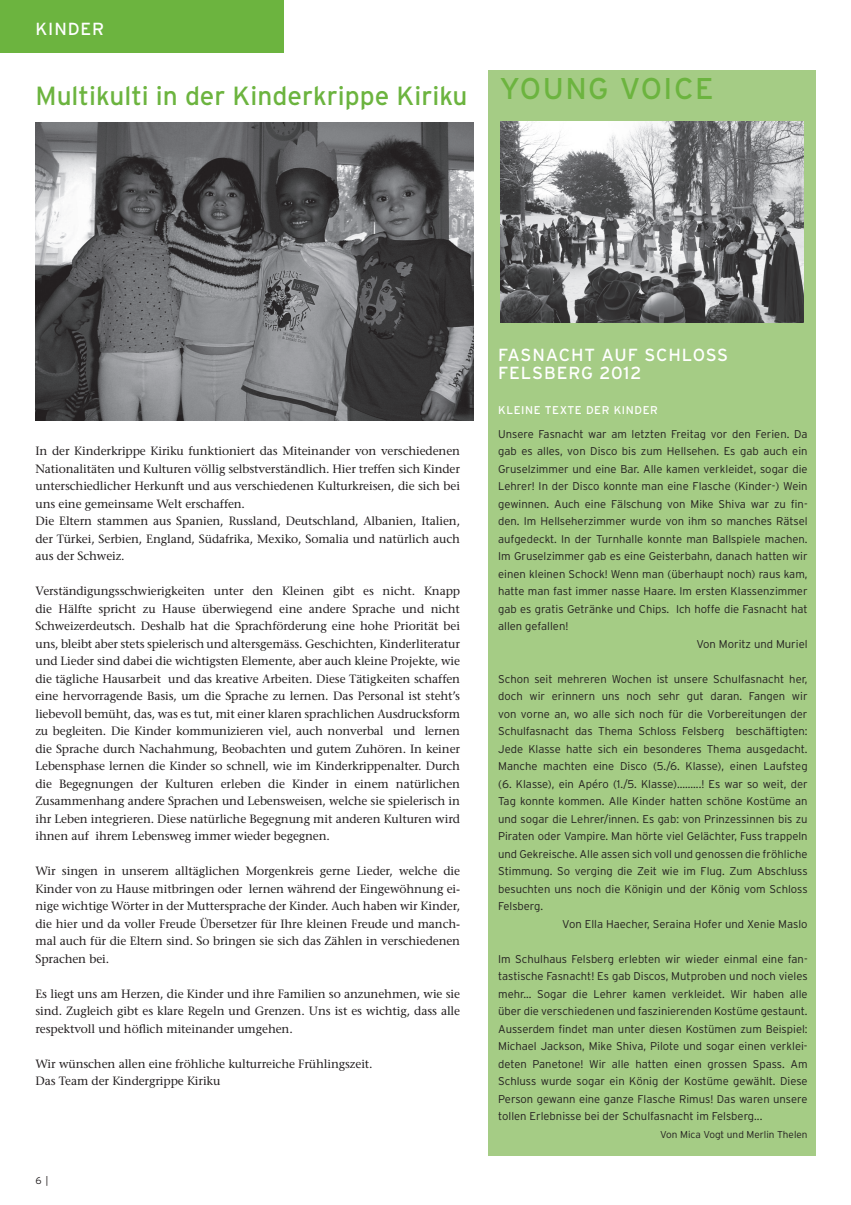
<style>
.page{position:relative;width:851px;height:1205px;background:#fff}
.page>*{position:absolute;margin:0;border:0;box-sizing:border-box;transform-origin:0 0}
.t1{font:30px "Interstate";letter-spacing:.05em;color:#6cb43f}
.t2{font:26.25px "Interstate";color:#6cb43f}
.t3{font:17.5px/17.5px "Interstate";letter-spacing:.05em;color:#fff}
.t4{font:500 12px/17.5px "Stone Serif Std";letter-spacing:-.01em;color:#231f20;text-align:justify}
.t5{font:300 11.25px/17.5px "Interstate";color:#231f20;text-align:justify}
.t6{font:11.25px "Interstate";letter-spacing:.05em;color:#fff}
.t7{font:300 10px "Interstate";color:#231f20}
</style>
<div class="page">
<div style="left:488px;top:70px;width:327px;height:1085px;background:#a5cc85"></div>
<img style="left:500px;top:121px;width:303px;height:201px">
<img style="left:35px;top:123px;width:438px;height:297px">
<div style="left:0;top:0;width:283px;height:53px;background:#6cb43f"></div>
<h3 class="t3" style="left:35px;top:20px;width:32px">KINDE</h3>
<h3 class="t3" style="left:92px;top:20px;width:14px">R</h3>
<h2 class="t2" style="left:35px;top:81px;width:433px">MULTIKULTI IN DER KINDERKRIPPE KIRIKU</h2>
<h1 class="t1" style="left:499px;top:71px;width:211px">YOUNG VOICE</h1>
<p class="t4" style="left:35px;top:442px;width:426px;text-align:left">In der Kinderkrippe Kiriku funktioniert das Miteinander von verschiedenen Nationalitäten und Kulturen völlig selbstverständlich. Hier treffen sich Kinder unterschiedlicher Herkunft und aus verschiedenen Kulturkreisen, die sich bei uns eine gemeinsame Welt erschaffen.<br>Die Eltern stammen aus Spanien, Russland, Deutschland, Albanien, Italien, der Türkei, Serbien, England, Südafrika, Mexiko, Somalia und natürlich auch aus der Schweiz.</p>
<p class="t4" style="left:35px;top:582px;width:426px">Verständigungsschwierigkeiten unter den Kleinen gibt es nicht. Knapp die Hälfte spricht zu Hause überwiegend eine andere Sprache und nicht Schweizerdeutsch. Deshalb hat die Sprachförderung eine hohe Priorität bei uns, bleibt aber stets spielerisch und altersgemäss. Geschichten, Kinderliteratur und Lieder sind dabei die wichtigsten Elemente, aber auch kleine Projekte, wie die tägliche Hausarbeit und das kreative Arbeiten. Diese Tätigkeiten schaffen eine hervorragende Basis, um die Sprache zu lernen. Das Personal ist steht’s liebevoll bemüht, das, was es tut, mit einer klaren sprachlichen Ausdrucksform zu begleiten. Die Kinder kommunizieren viel, auch nonverbal und lernen die Sprache durch Nachahmung, Beobachten und gutem Zuhören. In keiner Lebensphase lernen die Kinder so schnell, wie im Kinderkrippenalter. Durch die Begegnungen der Kulturen erleben die Kinder in einem natürlichen Zusammenhang andere Sprachen und Lebensweisen, welche sie spielerisch in ihr Leben integrieren. Diese natürliche Begegnung mit anderen Kulturen wird ihnen auf ihrem Lebensweg immer wieder begegnen.</p>
<p class="t4" style="left:35px;top:862px;width:426px">Wir singen in unserem alltäglichen Morgenkreis gerne Lieder, welche die Kinder von zu Hause mitbringen oder lernen während der Eingewöhnung ei&shy;nige wichtige Wörter in der Muttersprache der Kinder. Auch haben wir Kinder, die hier und da voller Freude Übersetzer für Ihre kleinen Freude und manch&shy;mal auch für die Eltern sind. So bringen sie sich das Zählen in verschiedenen Sprachen bei.</p>
<p class="t4" style="left:35px;top:985px;width:426px">Es liegt uns am Herzen, die Kinder und ihre Familien so anzunehmen, wie sie sind. Zugleich gibt es klare Regeln und Grenzen. Uns ist es wichtig, dass alle respektvoll und höflich miteinander umgehen.</p>
<p class="t4" style="left:35px;top:1055px;width:339px">Wir wünschen allen eine fröhliche kulturreiche Frühlingszeit.<br>Das Team der Kindergrippe Kiriku</p>
<p class="t7" style="left:35px;top:1175px;width:15px">6 |</p>
<h3 class="t3" style="left:498px;top:346px;width:219px">FASNACHT AUF SCHLOSS<br>FELSBE</h3>
<h3 class="t3" style="left:568px;top:364px;width:75px">RG 2012</h3>
<p class="t6" style="left:498px;top:403px;width:8px">KLE</p>
<p class="t6" style="left:521px;top:403px;width:113px">INE TEXTE DER KINDE</p>
<p class="t6" style="left:650px;top:403px;width:9px">R</p>
<p class="t5" style="left:498px;top:425px;width:311px">Unsere Fasnacht war am letzten Freitag vor den Ferien. Da</p>
<p class="t5" style="left:498px;top:442px;width:311px">gab es alles, von Disco bis zum Hellsehen. Es gab auch ein</p>
<p class="t5" style="left:498px;top:460px;width:311px">Gruselzimmer und eine Bar. Alle kamen verkleidet, sogar die</p>
<p class="t5" style="left:498px;top:477px;width:311px">Lehrer! In der Disco konnte man eine Flasche (Kinder-) Wein</p>
<p class="t5" style="left:498px;top:495px;width:311px">gewinnen. Auch eine Fälschung von Mike Shiva war zu fin-</p>
<p class="t5" style="left:498px;top:512px;width:311px">den. Im Hellseherzimmer wurde von ihm so manches Rätsel</p>
<p class="t5" style="left:498px;top:530px;width:311px">aufgedeckt. In der Turnhalle konnte man Ballspiele machen.</p>
<p class="t5" style="left:498px;top:547px;width:311px">Im Gruselzimmer gab es eine Geisterbahn, danach hatten wir</p>
<p class="t5" style="left:498px;top:565px;width:311px">einen kleinen Schock! Wenn man (überhaupt noch) raus kam,</p>
<p class="t5" style="left:498px;top:582px;width:311px">hatte man fast immer nasse Haare. Im ersten Klassenzimmer</p>
<p class="t5" style="left:498px;top:600px;width:311px">gab es gratis Getränke und Chips. Ich hoffe die Fasnacht hat</p>
<p class="t5" style="left:498px;top:617px;width:72px">allen gefallen!</p>
<p class="t5" style="left:696px;top:635px;width:113px">Von Moritz und Muriel</p>
<p class="t5" style="left:498px;top:670px;width:311px">Schon seit mehreren Wochen ist unsere Schulfasnacht her,</p>
<p class="t5" style="left:498px;top:687px;width:311px">doch wir erinnern uns noch sehr gut daran. Fangen wir</p>
<p class="t5" style="left:498px;top:705px;width:311px">von vorne an, wo alle sich noch für die Vorbereitungen der</p>
<p class="t5" style="left:498px;top:722px;width:311px">Schulfasnacht das Thema Schloss Felsberg beschäftigten:</p>
<p class="t5" style="left:498px;top:740px;width:311px">Jede Klasse hatte sich ein besonderes Thema ausgedacht.</p>
<p class="t5" style="left:498px;top:757px;width:311px">Manche machten eine Disco (5./6. Klasse), einen Laufsteg</p>
<p class="t5" style="left:498px;top:775px;width:311px">(6. Klasse), ein Apéro (1./5. Klasse).........! Es war so weit, der</p>
<p class="t5" style="left:498px;top:792px;width:311px">Tag konnte kommen. Alle Kinder hatten schöne Kostüme an</p>
<p class="t5" style="left:498px;top:810px;width:311px">und sogar die Lehrer/innen. Es gab: von Prinzessinnen bis zu</p>
<p class="t5" style="left:498px;top:827px;width:311px">Piraten oder Vampire. Man hörte viel Gelächter, Fuss trappeln</p>
<p class="t5" style="left:498px;top:845px;width:311px">und Gekreische. Alle assen sich voll und genossen die fröhliche</p>
<p class="t5" style="left:498px;top:862px;width:311px">Stimmung. So verging die Zeit wie im Flug. Zum Abschluss</p>
<p class="t5" style="left:498px;top:880px;width:311px">besuchten uns noch die Königin und der König vom Schloss</p>
<p class="t5" style="left:498px;top:897px;width:47px">Felsberg.</p>
<p class="t5" style="left:562px;top:915px;width:247px">Von Ella Haecher, Seraina Hofer und Xenie Maslo</p>
<p class="t5" style="left:498px;top:950px;width:311px">Im Schulhaus Felsberg erlebten wir wieder einmal eine fan&shy;tastische Fasnacht! Es gab Discos, Mutproben und noch vieles mehr... Sogar die Lehrer kamen verkleidet. Wir haben alle über die verschiedenen und faszinierenden Kostüme gestaunt.<br>Ausserdem findet man unter diesen Kostümen zum Beispiel:<br>Michael Jackson, Mike Shiva, Pilote und sogar einen verklei&shy;deten Panetone! Wir alle hatten einen grossen Spass. Am Schluss wurde sogar ein König der Kostüme gewählt. Diese Person gewann eine ganze Flasche Rimus! Das waren unsere tollen Erlebnisse bei der Schulfasnacht im Felsberg...</p>
<p class="t7" style="left:660px;top:1128px;width:149px">Von Mica Vogt und Merlin Thelen</p>
</div>
